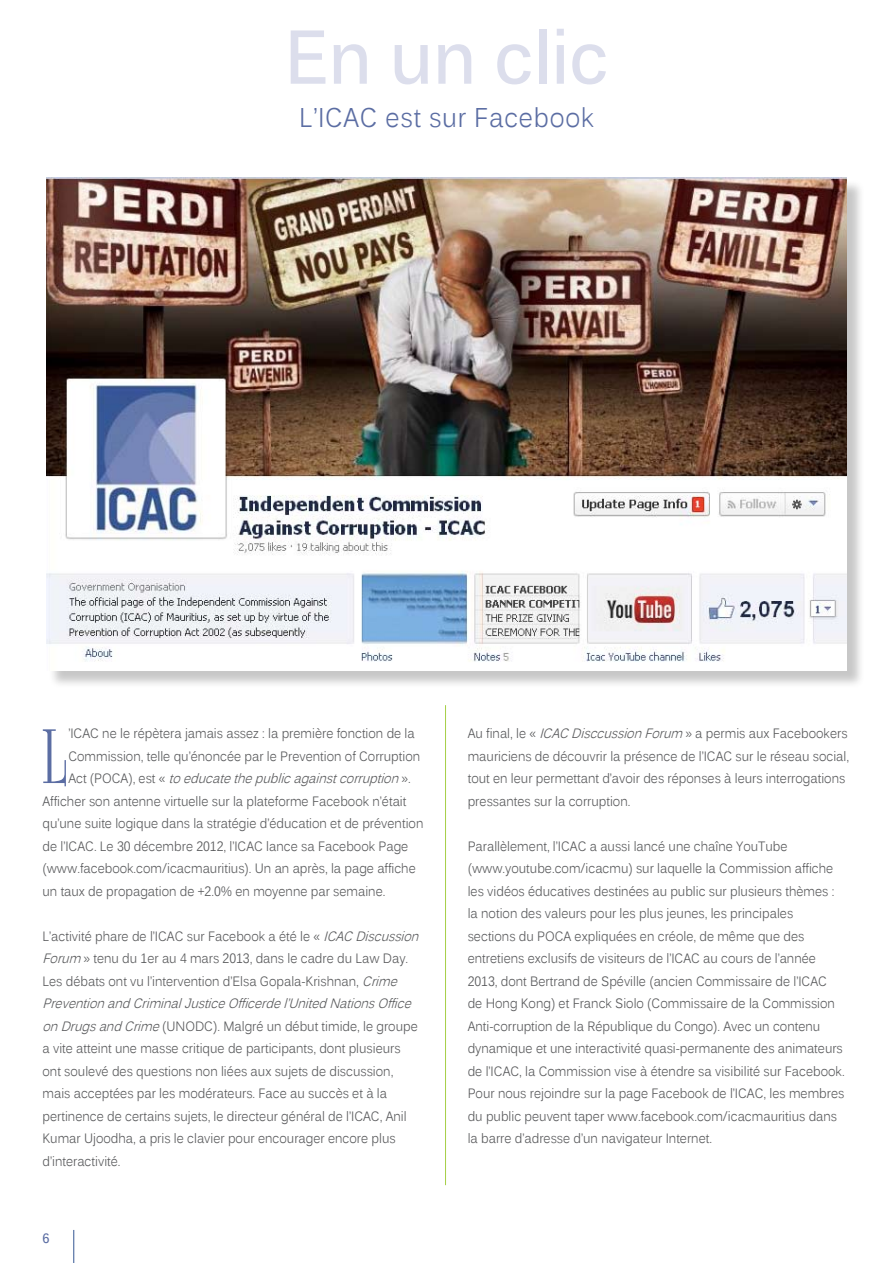
<style>
.page{position:relative;width:893px;height:1263px;background:#fff}
.page>*{position:absolute;margin:0;border:0;box-sizing:border-box;transform-origin:0 0}
.t1{font:83.55px "Unicorn";color:#5b6da3;scale:.9 1}
.t2{font:700 75px "Kalinga";color:#dcdeec;scale:.9 1}
.t3{font:27px "Kalinga";letter-spacing:.03em;color:#5b6da3;scale:.9 1}
.t4{font:13.5px/22.5px "Kalinga";color:#58595b;scale:.9 1}
.t5{font:italic 13.5px "Kalinga";color:#58595b;scale:.9 1}
.t6{font:700 13.5px "Kalinga";color:#5b6da3;scale:.9 1}
.s1{font-style:normal}
.s2{font-style:italic}
</style>
<div class="page">
<hr style="left:73px;top:1230px;width:1px;height:33px;background:#355794">
<div style="left:49px;top:179px;width:822px;height:517px;background:#000;opacity:.22"></div>
<img style="left:46px;top:177px;width:801px;height:494px">
<hr style="left:445px;top:705px;width:1px;height:480px;background:#a5cf46">
<h2 class="t2" style="left:284px;top:8px;width:362px">En un clic</h2>
<h3 class="t3" style="left:299px;top:100px;width:329px">L’ICAC est sur Facebook</h3>
<h1 class="t1" style="left:43px;top:708px;width:30px">L</h1>
<p class="t4" style="left:68px;top:723px;width:386px">’ICAC ne le répètera jamais assez : la première fonction de la</p>
<p class="t4" style="left:68px;top:746px;width:392px">Commission, telle qu’énoncée par le Prevention of Corruption</p>
<p class="t5" style="left:68px;top:770px;width:382px"><span class="s1">A c t ( P O C A ) , e s t «</span> toeducatethepublicagainstcorruption<span class="s1">» .</span></p>
<p class="t4" style="left:43px;top:791px;width:406px">Afficher son antenne virtuelle sur la plateforme Facebook n’était</p>
<p class="t4" style="left:43px;top:813px;width:425px">qu’une suite logique dans la stratégie d’éducation et de prévention</p>
<p class="t4" style="left:43px;top:836px;width:408px">de l’ICAC. Le 30 décembre 2012, l’ICAC lance sa Facebook Page</p>
<p class="t4" style="left:43px;top:858px;width:416px">(www.facebook.com/icacmauritius). Un an après, la page affiche</p>
<p class="t4" style="left:43px;top:881px;width:383px">un taux de propagation de +2.0% en moyenne par semaine.</p>
<p class="t4" style="left:43px;top:926px;width:425px">L’activité phare de l’ICAC sur Facebook a été le « <span class="s2">ICACDiscussion Forum</span> » tenu du 1er au 4 mars 2013, dans le cadre du Law Day.<br>Les débats ont vu l’intervention d’Elsa Gopala-Krishnan, <span class="s2">Crime PreventionandCriminalJusticeOfficerdel’UnitedNationsOffice onDrugsandCrime</span>(UNODC). Malgré un début timide, le groupe a vite atteint une masse critique de participants, dont plusieurs<br>ont soulevé des questions non liées aux sujets de discussion, mais acceptées par les modérateurs. Face au succès et à la pertinence de certains sujets, le directeur général de l’ICAC, Anil Kumar Ujoodha, a pris le clavier pour encourager encore plus d’interactivité.</p>
<p class="t6" style="left:43px;top:1230px;width:9px">6</p>
<p class="t4" style="left:468px;top:723px;width:425px">Au final, le « <span class="s2">ICACDisccussionForum</span> » a permis aux Facebookers mauriciens de découvrir la présence de l’ICAC sur le réseau social, tout en leur permettant d’avoir des réponses à leurs interrogations pressantes sur la corruption.</p>
<p class="t4" style="left:468px;top:836px;width:420px">Parallèlement, l’ICAC a aussi lancé une chaîne YouTube (www.youtube.com/icacmu) sur laquelle la Commission affiche les vidéos éducatives destinées au public sur plusieurs thèmes : la notion des valeurs pour les plus jeunes, les principales<br>sections du POCA expliquées en créole, de même que des entretiens exclusifs de visiteurs de l’ICAC au cours de l’année 2013, dont Bertrand de Spéville (ancien Commissaire de l’ICAC de Hong Kong) et Franck Siolo (Commissaire de la Commission Anti-corruption de la République du Congo). Avec un contenu dynamique et une interactivité quasi-permanente des animateurs de l’ICAC, la Commission vise à étendre sa visibilité sur Facebook.<br>Pour nous rejoindre sur la page Facebook de l’ICAC, les membres du public peuvent taper www.facebook.com/icacmauritius dans la barre d’adresse d’un navigateur Internet.</p>
</div>
